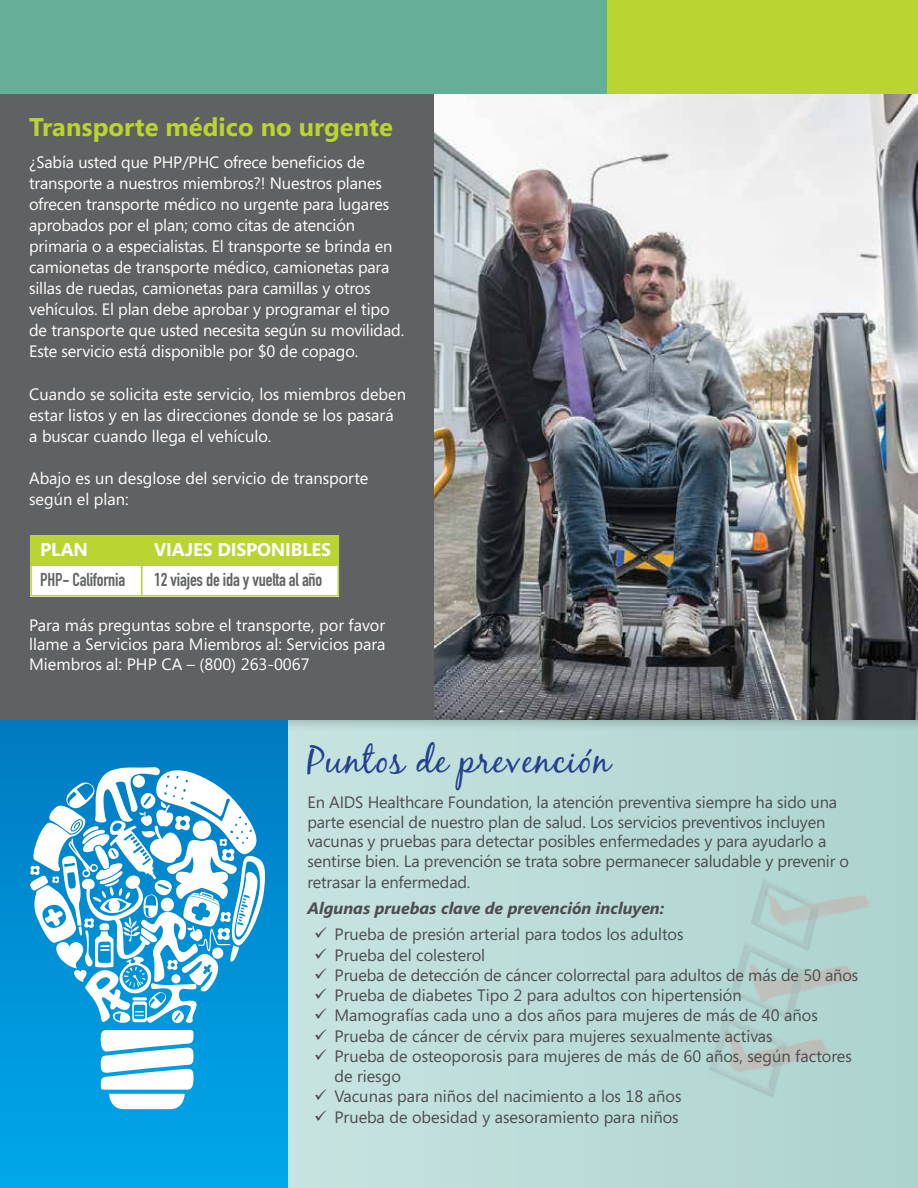
<style>
.page{position:relative;width:918px;height:1188px;background:#fff}
.page>*{position:absolute;margin:0;border:0;box-sizing:border-box;transform-origin:0 0}
.t1{font:37.5px "Black Jack";letter-spacing:.025em;color:#25408f}
.t2{font:700 25.5px "Segoe";color:#bad532}
.t3{font:700 18.3px "DIN Condensed";letter-spacing:-.01em;color:#636466}
.t4{font:700 18.3px "Segoe";letter-spacing:-.01em;color:#fff}
.t5{font:16.5px/21px "Segoe";letter-spacing:-.01em;color:#fff}
.t6{font:16.5px/20.2px "Segoe";letter-spacing:-.01em;color:#4d4d4f}
.t7{font:italic 700 16.5px "Segoe";color:#4d4d4f}
</style>
<div class="page">
<div style="left:0;top:0;width:878px;height:94px;background:#65af99"></div>
<div style="left:608px;top:0;width:310px;height:94px;background:#bad532"></div>
<div style="left:0;top:94px;width:918px;height:638px;background:#606163"></div>
<img style="left:434px;top:94px;width:484px;height:614px">
<div style="left:0;top:708px;width:918px;height:480px;background:#000;opacity:.2"></div>
<div style="left:0;top:720px;width:287px;height:468px;background:linear-gradient(to bottom,#0079c2,#00a8ea)"></div>
<svg style="left:29px;top:765px;width:240px;height:344px"></svg>
<div style="left:590px;top:794px;width:328px;height:394px;background:#b4d7d3"></div>
<div style="left:30px;top:536px;width:309px;height:61px;background:#fff"></div>
<div style="left:30px;top:536px;width:309px;height:61px;border:2px solid #bad532"></div>
<div style="left:30px;top:536px;width:309px;height:30px;background:#bad532"></div>
<hr style="left:141px;top:561px;width:2px;height:36px;background:#bad532">
<svg style="left:315px;top:928px;width:12px;height:10px"></svg>
<svg style="left:315px;top:948px;width:12px;height:11px"></svg>
<svg style="left:315px;top:968px;width:12px;height:11px"></svg>
<svg style="left:315px;top:988px;width:12px;height:11px"></svg>
<svg style="left:315px;top:1009px;width:12px;height:10px"></svg>
<svg style="left:315px;top:1029px;width:12px;height:11px"></svg>
<svg style="left:315px;top:1049px;width:12px;height:11px"></svg>
<svg style="left:315px;top:1090px;width:12px;height:10px"></svg>
<svg style="left:315px;top:1110px;width:11px;height:11px"></svg>
<h2 class="t2" style="left:29px;top:109px;width:365px">Transporte médico no urgente</h2>
<p class="t5" style="left:29px;top:151px;width:377px">¿Sabía usted que PHP/PHC ofrece beneficios de transporte a nuestros miembros?! Nuestros planes ofrecen transporte médico no urgente para lugares aprobados por el plan; como citas de atención primaria o a especialistas. El transporte se brinda en camionetas de transporte médico, camionetas para sillas de ruedas, camionetas para camillas y otros vehículos. El plan debe aprobar y programar el tipo de transporte que usted necesita según su movilidad.<br>Este servicio está disponible por $0 de copago.</p>
<p class="t5" style="left:29px;top:383px;width:378px">Cuando se solicita este servicio, los miembros deben estar listos y en las direcciones donde se los pasará a buscar cuando llega el vehículo.</p>
<p class="t5" style="left:29px;top:467px;width:341px">Abajo es un desglose del servicio de transporte según el plan:</p>
<p class="t4" style="left:40px;top:537px;width:49px">PLAN</p>
<p class="t4" style="left:154px;top:537px;width:178px">VIAJES DISPONIBLES</p>
<p class="t3" style="left:40px;top:568px;width:87px">PHP- California</p>
<p class="t3" style="left:154px;top:568px;width:170px">12 viajes de ida y vuelta al año</p>
<p class="t5" style="left:29px;top:615px;width:358px;line-height:19.5px;text-align:justify">Para más preguntas sobre el transporte, por favor llame a Servicios para Miembros al: Servicios para Miembros al: PHP CA – (800) 263-0067</p>
<h1 class="t1" style="left:308px;top:737px;width:304px">Puntos de prevención</h1>
<p class="t6" style="left:308px;top:792px;width:543px;line-height:19.5px">En AIDS Healthcare Foundation, la atención preventiva siempre ha sido una parte esencial de nuestro plan de salud. Los servicios preventivos incluyen vacunas y pruebas para detectar posibles enfermedades y para ayudarlo a sentirse bien. La prevención se trata sobre permanecer saludable y prevenir o</p>
<p class="t6" style="left:308px;top:871px;width:165px">retrasar la enfermedad.</p>
<p class="t7" style="left:308px;top:899px;width:358px">Algunas pruebas clave de prevención incluyen:</p>
<p class="t6" style="left:334px;top:924px;width:525px">Prueba de presión arterial para todos los adultos<br>Prueba del colesterol<br>Prueba de detección de cáncer colorrectal para adultos de más de 50 años Prueba de diabetes Tipo 2 para adultos con hipertensión<br>Mamografías cada uno a dos años para mujeres de más de 40 años Prueba de cáncer de cérvix para mujeres sexualmente activas<br>Prueba de osteoporosis para mujeres de más de 60 años, según factores de riesgo<br>Vacunas para niños del nacimiento a los 18 años<br>Prueba de obesidad y asesoramiento para niños</p>
</div>
